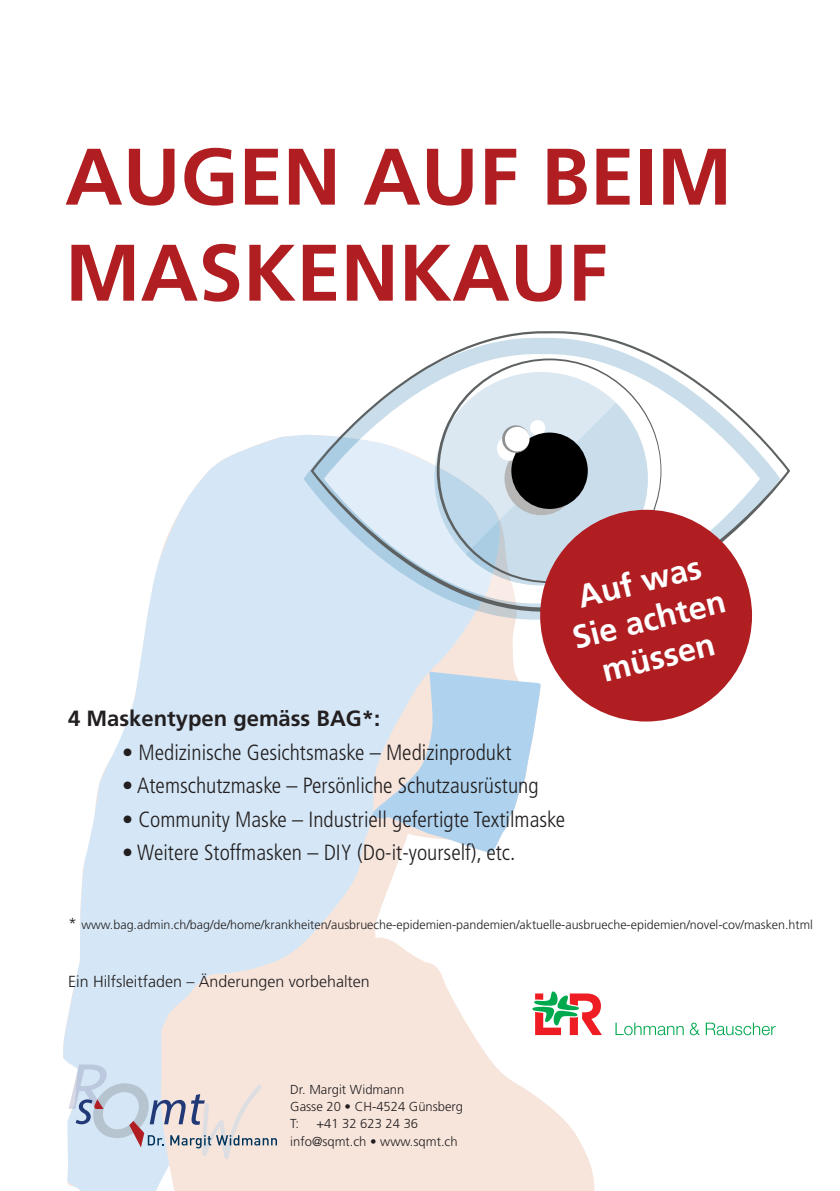
<style>
.page{position:relative;width:840px;height:1191px;background:#fff}
.page>*{position:absolute;margin:0;border:0;box-sizing:border-box;transform-origin:0 0}
.t1{font:700 80px/96px "Frutiger";color:#b01e22}
.t2{font:700 32.4px/38.8px "Frutiger";color:#fff;text-align:center}
.t3{font:300 condensed 22px "Frutiger";color:#231f20}
.t4{font:700 22px "Frutiger";color:#231f20}
.t5{font:300 16px "Frutiger";color:#231f20}
.t6{font:300 13px/17.4px "Frutiger";color:#231f20}
.t7{font:300 12.4px "Frutiger";color:#231f20}
.s1{font-size:16px}
</style>
<div class="page">
<svg style="left:501px;top:626px;width:94px;height:565px"></svg>
<svg style="left:501px;top:671px;width:39px;height:182px"></svg>
<svg style="left:63px;top:435px;width:438px;height:756px;fill:#d5e7f6"></svg>
<svg style="left:69px;top:1064px;width:208px;height:95px;background:#d8d7dc"></svg>
<svg style="left:302px;top:435px;width:451px;height:191px;background:#d8e5f1"></svg>
<svg style="left:310px;top:331px;width:479px;height:281px"></svg>
<svg style="left:436px;top:358px;width:225px;height:225px"></svg>
<svg style="left:465px;top:403px;width:182px;height:182px;background:#adbac3"></svg>
<div style="left:540px;top:510px;width:211px;height:211px;background:#b01e22;border-radius:50%"></div>
<svg style="left:532px;top:991px;width:69px;height:44px"></svg>
<svg style="left:615px;top:1022px;width:68px;height:13px"></svg>
<svg style="left:689px;top:1022px;width:10px;height:13px"></svg>
<svg style="left:705px;top:1022px;width:70px;height:13px"></svg>
<h1 class="t1" style="left:65px;top:129px;width:668px">AUGEN AUF BEIM<br>MASKENKAUF</h1>
<h2 class="t2" style="left:558px;top:582px;width:158px;rotate:-14deg">Auf was<br>Sie achten müssen</h2>
<p class="t4" style="left:68px;top:706px;width:313px">4 Maskentypen gemäss BAG*:</p>
<p class="t3" style="left:122px;top:739px;width:391px">• Medizinische Gesichtsmaske – Medizinprodukt</p>
<p class="t3" style="left:122px;top:773px;width:418px">• Atemschutzmaske – Persönliche Schutzausrüstung</p>
<p class="t3" style="left:122px;top:806px;width:444px">• Community Maske – Industriell gefertigte Textilmaske</p>
<p class="t3" style="left:122px;top:840px;width:394px">• Weitere Stoffmasken – DIY (Do-it-yourself), etc.</p>
<p class="t7" style="left:68px;top:918px;width:746px"><span class="s1">*</span> www.bag.admin.ch/bag/de/home/krankheiten/ausbrueche-epidemien-pandemien/aktuelle-ausbrueche-epidemien/novel-cov/masken.html</p>
<p class="t5" style="left:68px;top:972px;width:303px">Ein Hilfsleitfaden – Änderungen vorbehalten</p>
<p class="t6" style="left:290px;top:1080px;width:174px">Dr. Margit Widmann<br>Gasse 20 • CH-4524 Günsberg<br>T:</p>
<p class="t6" style="left:290px;top:1115px;width:169px;text-indent:26px">+41 32 623 24 36 info@sqmt.ch • www.sqmt.ch</p>
</div>
